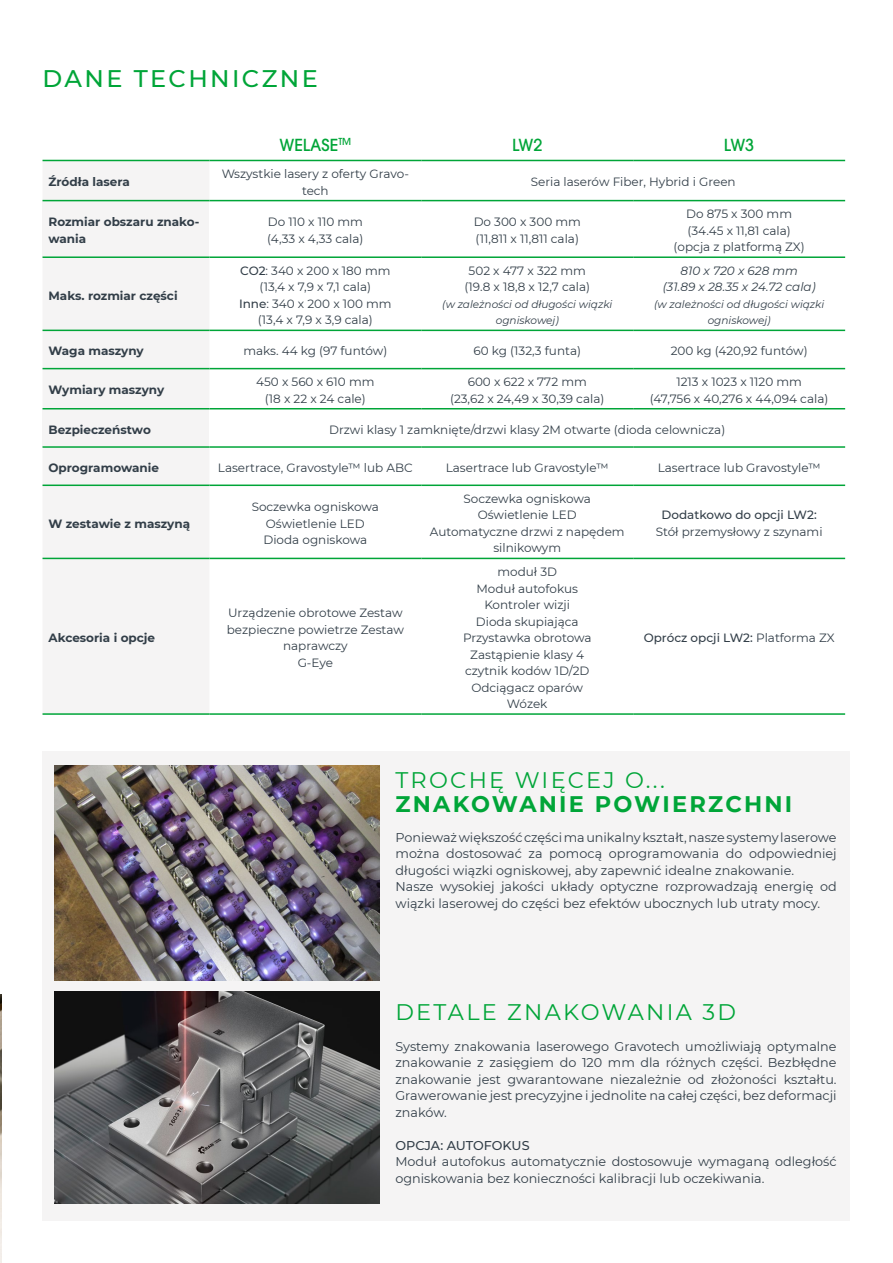
<style>
.page{position:relative;width:893px;height:1263px;background:#fff}
.page>*{position:absolute;margin:0;border:0;box-sizing:border-box;transform-origin:0 0}
.t1{font:500 24px "Montserrat";letter-spacing:.1em;color:#00a538}
.t2{font:22.5px "Montserrat";letter-spacing:.1em;color:#00a538}
.t3{font:700 22.5px "Montserrat";letter-spacing:.1em;color:#00a538}
.t4{font:500 16.5px "Avant Garde";color:#00a538}
.t5{font:12.75px/16.5px "Montserrat";color:#323e48}
.t6{font:500 12.75px "Montserrat";letter-spacing:-.005em;color:#323e48}
.t7{font:12px/16.5px "Montserrat";color:#323e48;text-align:center}
.t8{font:700 12px/16.5px "Montserrat";color:#323e48}
.t9{font:500 12px "Montserrat";color:#323e48}
.t10{font:italic 12px/16.5px "Montserrat";color:#323e48;text-align:center}
.t11{font:italic 10.5px/16.5px "Montserrat";color:#323e48;text-align:center}
.s1{font-weight:500}
.s2{font-weight:400}
</style>
<div class="page">
<div style="left:43px;top:750px;width:807px;height:470px;background:#f5f4f4"></div>
<img style="left:0;top:994px;width:1px;height:269px">
<img style="left:54px;top:766px;width:326px;height:214px">
<img style="left:54px;top:992px;width:326px;height:211px">
<div style="left:43px;top:161px;width:166px;height:552px;background:#f5f4f4"></div>
<div style="left:43px;top:201px;width:166px;height:56px;background:#f5f4f4"></div>
<div style="left:43px;top:409px;width:166px;height:38px;background:#f5f4f4"></div>
<div style="left:43px;top:448px;width:166px;height:110px;background:#f5f4f4"></div>
<hr style="left:43px;top:160px;width:166px;height:1px;background:#00a538">
<hr style="left:209px;top:160px;width:212px;height:1px;background:#00a538">
<hr style="left:421px;top:160px;width:212px;height:1px;background:#00a538">
<hr style="left:633px;top:160px;width:212px;height:1px;background:#00a538">
<hr style="left:43px;top:200px;width:166px;height:1px;background:#00a538">
<hr style="left:209px;top:200px;width:212px;height:1px;background:#00a538">
<hr style="left:421px;top:200px;width:212px;height:1px;background:#00a538">
<hr style="left:633px;top:200px;width:212px;height:1px;background:#00a538">
<hr style="left:43px;top:256px;width:166px;height:2px;background:#00a538">
<hr style="left:209px;top:256px;width:212px;height:2px;background:#00a538">
<hr style="left:421px;top:256px;width:212px;height:2px;background:#00a538">
<hr style="left:633px;top:256px;width:212px;height:2px;background:#00a538">
<hr style="left:43px;top:330px;width:166px;height:1px;background:#00a538">
<hr style="left:209px;top:330px;width:212px;height:1px;background:#00a538">
<hr style="left:421px;top:330px;width:212px;height:1px;background:#00a538">
<hr style="left:633px;top:330px;width:212px;height:1px;background:#00a538">
<hr style="left:43px;top:368px;width:166px;height:1px;background:#00a538">
<hr style="left:209px;top:368px;width:212px;height:1px;background:#00a538">
<hr style="left:421px;top:368px;width:212px;height:1px;background:#00a538">
<hr style="left:633px;top:368px;width:212px;height:1px;background:#00a538">
<hr style="left:43px;top:408px;width:166px;height:1px;background:#00a538">
<hr style="left:209px;top:408px;width:212px;height:1px;background:#00a538">
<hr style="left:421px;top:408px;width:212px;height:1px;background:#00a538">
<hr style="left:633px;top:408px;width:212px;height:1px;background:#00a538">
<hr style="left:43px;top:446px;width:166px;height:2px;background:#00a538">
<hr style="left:209px;top:446px;width:212px;height:2px;background:#00a538">
<hr style="left:421px;top:446px;width:212px;height:2px;background:#00a538">
<hr style="left:633px;top:446px;width:212px;height:2px;background:#00a538">
<hr style="left:43px;top:484px;width:166px;height:2px;background:#00a538">
<hr style="left:209px;top:484px;width:212px;height:2px;background:#00a538">
<hr style="left:421px;top:484px;width:212px;height:2px;background:#00a538">
<hr style="left:633px;top:484px;width:212px;height:2px;background:#00a538">
<hr style="left:43px;top:558px;width:166px;height:1px;background:#00a538">
<hr style="left:209px;top:558px;width:212px;height:1px;background:#00a538">
<hr style="left:421px;top:558px;width:212px;height:1px;background:#00a538">
<hr style="left:633px;top:558px;width:212px;height:1px;background:#00a538">
<hr style="left:43px;top:713px;width:166px;height:2px;background:#00a538">
<hr style="left:209px;top:713px;width:212px;height:2px;background:#00a538">
<hr style="left:421px;top:713px;width:212px;height:2px;background:#00a538">
<hr style="left:633px;top:713px;width:212px;height:2px;background:#00a538">
<h1 class="t1" style="left:43px;top:62px;width:277px">DANE TECHNICZNE</h1>
<h3 class="t4" style="left:279px;top:135px;width:73px">WELASE<sup>TM</sup></h3>
<h3 class="t4" style="left:512px;top:135px;width:32px">LW2</h3>
<h3 class="t4" style="left:724px;top:135px;width:32px">LW3</h3>
<p class="t8" style="left:49px;top:173px;width:83px">Źródła lasera</p>
<p class="t7" style="left:222px;top:165px;width:189px">Wszystkie lasery z oferty Gravo&shy;tech</p>
<p class="t7" style="left:531px;top:173px;width:206px">Seria laserów Fiber, Hybrid i Green</p>
<p class="t8" style="left:49px;top:213px;width:152px">Rozmiar obszaru znako&shy;wania</p>
<p class="t7" style="left:267px;top:214px;width:98px;text-align:left">Do 110 x 110 mm (4,33 x 4,33 cala)</p>
<p class="t7" style="left:474px;top:214px;width:109px;text-align:left">Do 300 x 300 mm (11,811 x 11,811 cala)</p>
<p class="t7" style="left:674px;top:205px;width:133px">Do 875 x 300 mm (34.45 x 11,81 cala) (opcja z platformą ZX)</p>
<p class="t8" style="left:49px;top:286px;width:131px">Maks. rozmiar części</p>
<p class="t7" style="left:239px;top:262px;width:154px"><span class="s1">CO2</span>: 340 x 200 x 180 mm (13,4 x 7,9 x 7,1 cala)<br><span class="s1">Inne</span>: 340 x 200 x 100 mm (13,4 x 7,9 x 3,9 cala)</p>
<p class="t7" style="left:464px;top:262px;width:127px">502 x 477 x 322 mm (19.8 x 18,8 x 12,7 cala)</p>
<p class="t10" style="left:663px;top:262px;width:154px">810 x 720 x 628 mm (31.89 x 28.35 x 24.72 cala)</p>
<p class="t11" style="left:654px;top:295px;width:172px">(w zależności od długości wiązki ogniskowej)</p>
<p class="t11" style="left:442px;top:295px;width:172px">(w zależności od długości wiązki ogniskowej)</p>
<p class="t8" style="left:49px;top:342px;width:97px">Waga maszyny</p>
<p class="t7" style="left:243px;top:342px;width:145px">maks. 44 kg (97 funtów)</p>
<p class="t7" style="left:473px;top:342px;width:109px">60 kg (132,3 funta)</p>
<p class="t7" style="left:671px;top:342px;width:138px">200 kg (420,92 funtów)</p>
<p class="t8" style="left:49px;top:381px;width:117px">Wymiary maszyny</p>
<p class="t7" style="left:256px;top:373px;width:120px">450 x 560 x 610 mm (18 x 22 x 24 cale)</p>
<p class="t7" style="left:450px;top:373px;width:156px">600 x 622 x 772 mm (23,62 x 24,49 x 30,39 cala)</p>
<p class="t7" style="left:650px;top:373px;width:180px">1213 x 1023 x 1120 mm<br>(47,756 x 40,276 x 44,094 cala)</p>
<p class="t8" style="left:48px;top:421px;width:104px">Bezpieczeństwo</p>
<p class="t7" style="left:329px;top:421px;width:398px">Drzwi klasy 1 zamknięte/drzwi klasy 2M otwarte (dioda celownicza)</p>
<p class="t8" style="left:48px;top:459px;width:112px">Oprogramowanie</p>
<p class="t7" style="left:218px;top:459px;width:196px">Lasertrace, Gravostyle™ lub ABC</p>
<p class="t7" style="left:446px;top:459px;width:164px">Lasertrace lub Gravostyle™</p>
<p class="t7" style="left:658px;top:459px;width:164px">Lasertrace lub Gravostyle™</p>
<p class="t8" style="left:48px;top:514px;width:143px">W zestawie z maszyną</p>
<p class="t8" style="left:48px;top:629px;width:108px">Akcesoria i opcje</p>
<p class="t7" style="left:252px;top:498px;width:129px">Soczewka ogniskowa<br>Oświetlenie LED<br>Dioda ogniskowa</p>
<p class="t7" style="left:430px;top:490px;width:196px">Soczewka ogniskowa<br>Oświetlenie LED<br>Automatyczne drzwi z napędem silnikowym</p>
<p class="t7" style="left:227px;top:604px;width:179px">Urządzenie obrotowe Zestaw bezpieczne powietrze Zestaw naprawczy<br>G-Eye</p>
<p class="t7" style="left:463px;top:563px;width:130px">moduł 3D<br>Moduł autofokus<br>Kontroler wizji<br>Dioda skupiająca<br>Przystawka obrotowa<br>Zastąpienie klasy 4 czytnik kodów 1D/2D<br>Odciągacz oparów<br>Wózek</p>
<p class="t9" style="left:662px;top:507px;width:157px">Dodatkowo do opcji LW2:</p>
<p class="t7" style="left:656px;top:523px;width:168px">Stół przemysłowy z szynami</p>
<p class="t9" style="left:644px;top:629px;width:192px">Oprócz opcji LW2: <span class="s2">Platforma ZX</span></p>
<h2 class="t2" style="left:395px;top:764px;width:271px">TROCHĘ WIĘCEJ O...</h2>
<h2 class="t3" style="left:395px;top:787px;width:398px">ZNAKOWANIE POWIERZCHNI</h2>
<p class="t5" style="left:395px;top:828px;width:443px">Ponieważ większość części ma unikalny kształt, nasze systemy laserowe można dostosować za pomocą oprogramowania do odpowiedniej długości wiązki ogniskowej, aby zapewnić idealne znakowanie.<br>Nasze wysokiej jakości układy optyczne rozprowadzają energię od wiązki laserowej do części bez efektów ubocznych lub utraty mocy.</p>
<h2 class="t2" style="left:395px;top:996px;width:342px">DETALE ZNAKOWANIA 3D</h2>
<p class="t5" style="left:395px;top:1037px;width:443px;text-align:justify">Systemy znakowania laserowego Gravotech umożliwiają optymalne znakowanie z zasięgiem do 120 mm dla różnych części. Bezbłędne znakowanie jest gwarantowane niezależnie od złożoności kształtu.<br>Grawerowanie jest precyzyjne i jednolite na całej części, bez deformacji znaków.</p>
<p class="t6" style="left:395px;top:1136px;width:136px">OPCJA: AUTOFOKUS</p>
<p class="t5" style="left:395px;top:1153px;width:443px">Moduł autofokus automatycznie dostosowuje wymaganą odległość ogniskowania bez konieczności kalibracji lub oczekiwania.</p>
</div>
